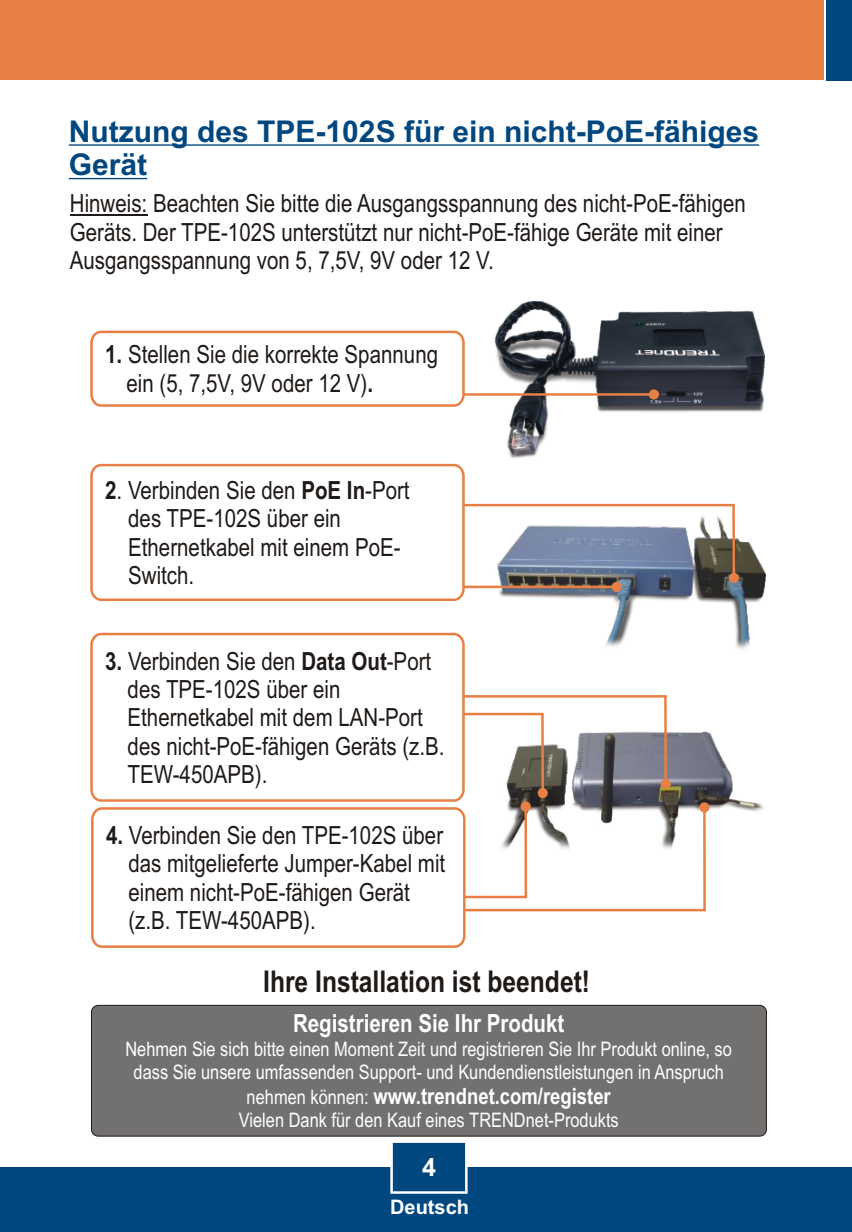
<style>
.page{position:relative;width:852px;height:1232px;background:#fff}
.page>*{position:absolute;margin:0;border:0;box-sizing:border-box;transform-origin:0 0}
.t1{font:700 30px/33.5px "Arial";color:#004780}
.t2{font:700 30px "Arial Narrow";color:#1f1a17}
.t3{font:25px/28.2px "Arial Narrow";color:#1f1a17}
.t4{font:700 25px "Arial Narrow";color:#fff}
.t5{font:700 25px "Arial";color:#fff}
.t6{font:700 22.5px "Arial Narrow";color:#fff}
.t7{font:20px/22.8px "Arial Narrow";color:#fff;text-align:center}
.t8{font:700 20px "Arial";color:#fff}
.s1{font-weight:700}
.s2{font-weight:400;font-size:20px}
</style>
<div class="page">
<div style="left:0;top:1167px;width:852px;height:65px;background:#004780"></div>
<div style="left:0;top:0;width:823px;height:80px;background:#e88045"></div>
<div style="left:826px;top:0;width:26px;height:80px;background:#004780"></div>
<img style="left:499px;top:540px;width:266px;height:109px">
<img style="left:709px;top:732px;width:55px;height:80px">
<svg style="left:466px;top:695px;width:243px;height:216px"></svg>
<img style="left:498px;top:301px;width:266px;height:158px">
<svg style="left:466px;top:504px;width:273px;height:88px"></svg>
<svg style="left:390px;top:1142px;width:78px;height:52px"></svg>
<hr style="left:70px;top:215px;width:77px;height:1px;background:#1f1a17">
<hr style="left:69px;top:144px;width:690px;height:2px;background:#004780">
<hr style="left:69px;top:178px;width:78px;height:1px;background:#004780">
<div style="left:91px;top:1005px;width:675px;height:131px;background:#737070;border:1px solid #1f1a17;border-radius:7px"></div>
<svg style="left:90px;top:632px;width:376px;height:170px"></svg>
<svg style="left:91px;top:806px;width:376px;height:142px"></svg>
<svg style="left:90px;top:463px;width:376px;height:138px"></svg>
<svg style="left:90px;top:329px;width:569px;height:79px"></svg>
<p class="t1" style="left:69px;top:117px;width:692px">Nutzung des TPE-102S für ein nicht-PoE-fähiges<br>Gerät</p>
<p class="t3" style="left:70px;top:192px;width:677px">Hinweis: Beachten Sie bitte die Ausgangsspannung des nicht-PoE-fähigen<br>Geräts. Der TPE-102S unterstützt nur nicht-PoE-fähige Geräte mit einer<br>Ausgangsspannung von 5, 7,5V, 9V oder 12 V.</p>
<p class="t3" style="left:126px;top:343px;width:313px;text-indent:-21px"><span class="s1">1.</span> Stellen Sie die korrekte Spannung ein (5, 7,5V, 9V oder 12 V)<span class="s1">.</span></p>
<p class="t3" style="left:128px;top:478px;width:283px;text-indent:-23px"><span class="s1">2</span>. Verbinden Sie den <span class="s1">PoE In</span>-Port des TPE-102S über ein<br>Ethernetkabel mit einem PoE-<br>Switch.</p>
<p class="t3" style="left:128px;top:649px;width:318px;text-indent:-22px"><span class="s1">3.</span> Verbinden Sie den <span class="s1">Data Out</span>-Port des TPE-102S über ein<br>Ethernetkabel mit dem LAN-Port des nicht-PoE-fähigen Geräts (z.B.<br>TEW-450APB).</p>
<p class="t3" style="left:128px;top:823px;width:318px;text-indent:-22px"><span class="s1">4.</span> Verbinden Sie den TPE-102S über das mitgelieferte Jumper-Kabel mit einem nicht-PoE-fähigen Gerät (z.B. TEW-450APB).</p>
<p class="t2" style="left:263px;top:970px;width:328px">Ihre Installation ist beendet!</p>
<p class="t4" style="left:293px;top:1014px;width:273px">Registrieren Sie Ihr Produkt</p>
<p class="t7" style="left:125px;top:1039px;width:608px">Nehmen Sie sich bitte einen Moment Zeit und registrieren Sie Ihr Produkt online, so dass Sie unsere umfassenden Support- und Kundendienstleistungen in Anspruch</p>
<p class="t6" style="left:247px;top:1088px;width:365px"><span class="s2">nehmen können:</span> www.trendnet.com/register</p>
<p class="t7" style="left:239px;top:1110px;width:381px">Vielen Dank für den Kauf eines TRENDnet-Produkts</p>
<p class="t5" style="left:422px;top:1158px;width:15px">4</p>
<p class="t8" style="left:390px;top:1199px;width:80px">Deutsch</p>
</div>
